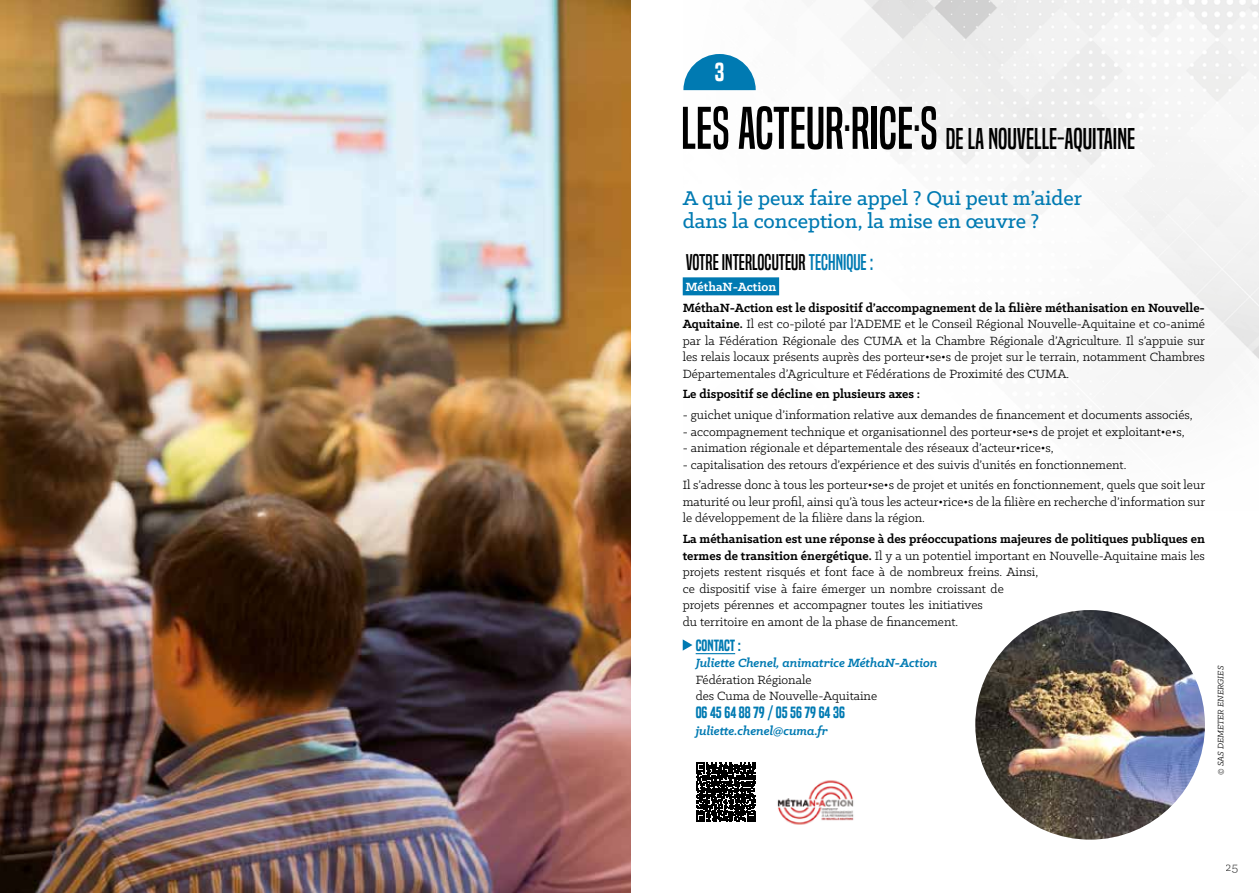
<style>
.page{position:relative;width:1259px;height:893px;background:#fff}
.page>*{position:absolute;margin:0;border:0;box-sizing:border-box;transform-origin:0 0}
.t1{font:27.75px "Built Titling Rg";color:#000}
.t2{font:24px "Built Titling Sb";color:#fff}
.t3{font:500 22.5px/22.5px "Klinic Slab";color:#007ab2}
.t4{font:21px "Built Titling Rg";color:#000}
.t5{font:15px "Built Titling Sb";color:#007ab2}
.t6{font:13.5px/16.5px "Klinic Slab";color:#000}
.t7{font:italic 700 13.5px "Klinic Slab";color:#007ab2}
.t8{font:700 13.5px "Klinic Slab";color:#000}
.t9{font:700 13.5px "Klinic Slab";color:#fff}
.t10{font:italic 9px "Klinic Slab";letter-spacing:-.005em;color:#000}
.s1{font-size:55.5px}
.s2{color:#007ab2}
.s3{font-weight:700}
</style>
<div class="page">
<img style="left:683px;top:0;width:576px;height:405px">
<img style="left:0;top:0;width:630px;height:893px">
<div style="left:683px;top:277px;width:96px;height:18px;background:#007ab2"></div>
<hr style="left:695px;top:653px;width:40px;height:1px;background:#007ab2">
<svg style="left:683px;top:639px;width:9px;height:12px"></svg>
<svg style="left:683px;top:54px;width:72px;height:36px"></svg>
<img style="left:975px;top:610px;width:230px;height:230px;border-radius:115px">
<img style="left:777px;top:780px;width:77px;height:45px">
<svg style="left:696px;top:763px;width:59px;height:59px"></svg>
<h2 class="t2" style="left:715px;top:58px;width:11px">3</h2>
<h1 class="t1" style="left:681px;top:122px;width:455px"><span class="s1">LES ACTEUR</span><sup>.</sup><span class="s1">RICE</span><sup>.</sup><span class="s1">S</span> DE LA NOUVELLE-AQUITAINE</h1>
<h3 class="t3" style="left:683px;top:187px;width:401px">A qui je peux faire appel ? Qui peut m’aider dans la conception, la mise en œuvre ?</h3>
<h3 class="t4" style="left:686px;top:250px;width:189px">VOTRE INTERLOCUTEUR <span class="s2">TECHNIQUE :</span></h3>
<p class="t9" style="left:685px;top:278px;width:92px">MéthaN-Action</p>
<p class="t6" style="left:683px;top:299px;width:524px;text-align:justify"><span class="s3">MéthaN-Action est le dispositif d’accompagnement de la filière méthanisation en Nouvelle-Aquitaine.</span> Il est co-piloté par l’ADEME et le Conseil Régional Nouvelle-Aquitaine et co-animé par la Fédération Régionale des CUMA et la Chambre Régionale d’Agriculture. Il s’appuie sur les relais locaux présents auprès des porteur•se•s de projet sur le terrain, notamment Chambres Départementales d’Agriculture et Fédérations de Proximité des CUMA.</p>
<p class="t8" style="left:683px;top:385px;width:239px">Le dispositif se décline en plusieurs axes :</p>
<p class="t6" style="left:683px;top:406px;width:511px">- guichet unique d’information relative aux demandes de financement et documents associés,</p>
<p class="t6" style="left:683px;top:423px;width:503px">- accompagnement technique et organisationnel des porteur•se•s de projet et exploitant•e•s,</p>
<p class="t6" style="left:683px;top:439px;width:373px">- animation régionale et départementale des réseaux d’acteur•rice•s,</p>
<p class="t6" style="left:683px;top:454px;width:524px;line-height:20.7px">- capitalisation des retours d’expérience et des suivis d’unités en fonctionnement.<br>Il s’adresse donc à tous les porteur•se•s de projet et unités en fonctionnement, quels que soit leur</p>
<p class="t6" style="left:683px;top:493px;width:524px">maturité ou leur profil, ainsi qu’à tous les acteur•rice•s de la filière en recherche d’information sur le développement de la filière dans la région.</p>
<p class="t6" style="left:683px;top:530px;width:524px"><span class="s3">La méthanisation est une réponse à des préoccupations majeures de politiques publiques en termes de transition énergétique.</span> Il y a un potentiel important en Nouvelle-Aquitaine mais les projets restent risqués et font face à de nombreux freins. Ainsi,<br>ce dispositif vise à faire émerger un nombre croissant de<br>projets pérennes et accompagner toutes les initiatives<br>du territoire en amont de la phase de financement.</p>
<p class="t5" style="left:695px;top:636px;width:47px">CONTACT :</p>
<p class="t7" style="left:695px;top:654px;width:243px">Juliette Chenel, animatrice MéthaN-Action</p>
<p class="t6" style="left:695px;top:671px;width:183px">Fédération Régionale<br>des Cuma de Nouvelle-Aquitaine</p>
<p class="t5" style="left:695px;top:704px;width:151px">06 45 64 88 79 / 05 56 79 64 36</p>
<p class="t7" style="left:695px;top:722px;width:134px">juliette.chenel@cuma.fr</p>
<p class="t10" style="left:1215px;top:775px;width:111px;rotate:-90deg">© SAS DEMETER ENERGIES</p>
<p class="t6" style="left:1225px;top:858px;width:14px">25</p>
</div>
